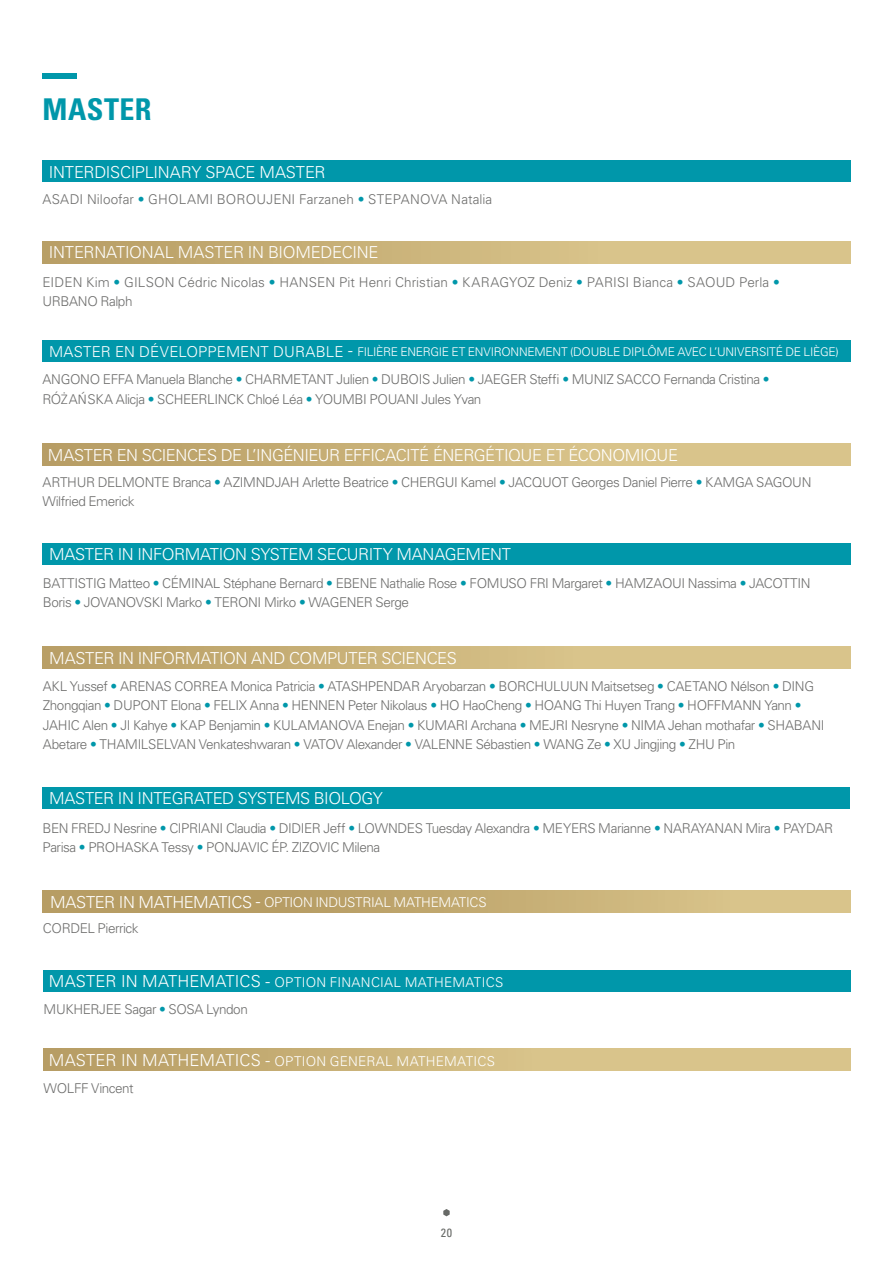
<style>
.page{position:relative;width:893px;height:1263px;background:#fff}
.page>*{position:absolute;margin:0;border:0;box-sizing:border-box;transform-origin:0 0}
.t1{font:700 condensed 30px "Univers LT Std";letter-spacing:.02em;color:#0097aa}
.t2{font:300 16.5px "Univers LT Std";letter-spacing:-.025em;color:#fff}
.t3{font:300 13.5px/19.5px "Univers LT Std";letter-spacing:-.03em;color:#6d6d6c}
.t4{font:300 13.5px/26.1px "Univers LT Std";letter-spacing:-.02em;color:#fff}
.t5{font:300 13.5px/19.5px "Univers LT Std";letter-spacing:.005em;color:#6d6d6c}
.t6{font:300 13.5px/27.2px "Univers LT Std";letter-spacing:.01em;color:#fff}
.t7{font:300 13.5px "Univers LT Std";letter-spacing:.01em;color:#6d6d6c}
.t8{font:300 12px "Univers LT Std";letter-spacing:-.02em;color:#fff}
.t9{font:condensed 12px "Univers LT Std";color:#676966}
.s1{color:#0097aa}
.s2{font-size:15px}
.s3{font-size:16.5px}
.s4{font-family:"Calibri";font-size:15px}
.s5{color:#6d6d6c}
</style>
<div class="page">
<svg style="left:443px;top:1209px;width:7px;height:7px"></svg>
<div style="left:42px;top:73px;width:34px;height:6px;background:#0097aa"></div>
<div style="left:42px;top:160px;width:808px;height:22px;background:#0097aa"></div>
<div style="left:42px;top:340px;width:808px;height:22px;background:#0097aa"></div>
<div style="left:42px;top:543px;width:808px;height:22px;background:#0097aa"></div>
<div style="left:43px;top:443px;width:807px;height:22px;background:linear-gradient(to right,#b89e65,#e0cc93)"></div>
<div style="left:42px;top:646px;width:808px;height:22px;background:linear-gradient(to right,#baa168,#e0cc93)"></div>
<div style="left:43px;top:787px;width:807px;height:22px;background:#0097aa"></div>
<div style="left:43px;top:890px;width:807px;height:22px;background:linear-gradient(to right,#ae935a,#dac58c)"></div>
<div style="left:43px;top:969px;width:807px;height:22px;background:#0097aa"></div>
<div style="left:43px;top:1049px;width:807px;height:22px;background:linear-gradient(to right,#b9a067,#e1ce95)"></div>
<div style="left:42px;top:242px;width:808px;height:22px;background:linear-gradient(to right,#b9a067,#e0cc93)"></div>
<h1 class="t1" style="left:42px;top:91px;width:111px">MASTER</h1>
<p class="t2" style="left:49px;top:162px;width:278px">INTERDISCIPLINARY SPACE MASTER</p>
<p class="t7" style="left:42px;top:191px;width:451px">ASADI Niloofar <span class="s1">•</span> GHOLAMI BOROUJENI Farzaneh <span class="s1">•</span> STEPANOVA Natalia</p>
<p class="t2" style="left:49px;top:243px;width:331px">INTERNATIONAL MASTER IN BIOMEDECINE</p>
<p class="t5" style="left:42px;top:272px;width:739px">EIDEN Kim <span class="s1">•</span> GILSON Cédric Nicolas <span class="s1">•</span> HANSEN Pit Henri Christian <span class="s1">•</span> KARAGYOZ Deniz <span class="s1">•</span> PARISI Bianca <span class="s1">•</span> SAOUD Perla <span class="s1">•<br></span>URBANO Ralph</p>
<p class="t8" style="left:49px;top:344px;width:791px"><span class="s2">MASTER EN DÉVELOPPEMENT DURABLE</span> <span class="s3">-</span> FILIÈRE ENERGIE ET ENVIRONNEMENT (DOUBLE DIPLÔME AVEC L’UNIVERSITÉ DE LIÈGE)</p>
<p class="t3" style="left:42px;top:369px;width:729px">ANGONO EFFA Manuela Blanche <span class="s1">•</span> CHARMETANT Julien <span class="s1">•</span> DUBOIS Julien <span class="s1">•</span> JAEGER Steffi <span class="s1">•</span> MUNIZ SACCO Fernanda Cristina <span class="s1">•<br></span>RÓ<span class="s4">Ż</span>A<span class="s4">Ń</span>SKA Alicja <span class="s1">•</span> SCHEERLINCK Chloé Léa <span class="s1">•</span> YOUMBI POUANI Jules Yvan</p>
<p class="t2" style="left:48px;top:445px;width:632px">MASTER EN SCIENCES DE L’INGÉNIEUR EFFICACITÉ ÉNERGÉTIQUE ET ÉCONOMIQUE</p>
<p class="t3" style="left:43px;top:472px;width:770px">ARTHUR DELMONTE Branca <span class="s1">•</span> AZIMNDJAH Arlette Beatrice <span class="s1">•</span> CHERGUI Kamel <span class="s1">•</span> JACQUOT Georges Daniel Pierre <span class="s1">•</span> KAMGA SAGOUN<br>Wilfried Emerick</p>
<p class="t2" style="left:49px;top:544px;width:464px">MASTER IN INFORMATION SYSTEM SECURITY MANAGEMENT</p>
<p class="t3" style="left:43px;top:573px;width:769px">BATTISTIG Matteo <span class="s1">•</span> CÉMINAL Stéphane Bernard <span class="s1">•</span> EBENE Nathalie Rose <span class="s1">•</span> FOMUSO FRI Margaret <span class="s1">•</span> HAMZAOUI Nassima <span class="s1">•</span> JACOTTIN<br>Boris <span class="s1">•</span> JOVANOVSKI Marko <span class="s1">•</span> TERONI Mirko <span class="s1">•</span> WAGENER Serge</p>
<p class="t2" style="left:49px;top:648px;width:409px">MASTER IN INFORMATION AND COMPUTER SCIENCES</p>
<p class="t3" style="left:43px;top:676px;width:783px">AKL Yussef <span class="s1">•</span> ARENAS CORREA Monica Patricia <span class="s1">•</span> ATASHPENDAR Aryobarzan <span class="s1">•</span> BORCHULUUN Maitsetseg <span class="s1">•</span> CAETANO Nélson <span class="s1">•</span> DING Zhongqian <span class="s1">•</span> DUPONT Elona <span class="s1">•</span> FELIX Anna <span class="s1">•</span> HENNEN Peter Nikolaus <span class="s1">•</span> HO HaoCheng <span class="s1">•</span> HOANG Thi Huyen Trang <span class="s1">•</span> HOFFMANN Yann <span class="s1">• </span>JAHIC Alen <span class="s1">•</span> JI Kahye <span class="s1">•</span> KAP Benjamin <span class="s1">•</span> KULAMANOVA Enejan <span class="s1">•</span> KUMARI Archana <span class="s1">•</span> MEJRI Nesryne <span class="s1">•</span> NIMA Jehan mothafar <span class="s1">•</span> SHABANI Abetare <span class="s1">•</span> THAMILSELVAN Venkateshwaran <span class="s1">•</span> VATOV Alexander <span class="s1">•</span> VALENNE Sébastien <span class="s1">•</span> WANG Ze <span class="s1">•</span> XU Jingjing <span class="s1">•</span> ZHU Pin</p>
<p class="t2" style="left:49px;top:788px;width:335px">MASTER IN INTEGRATED SYSTEMS BIOLOGY</p>
<p class="t3" style="left:43px;top:818px;width:792px">BEN FREDJ Nesrine <span class="s1">•</span> CIPRIANI Claudia <span class="s1">•</span> DIDIER Jeff <span class="s1">•</span> LOWNDES Tuesday Alexandra <span class="s1">•</span> MEYERS Marianne <span class="s1">•</span> NARAYANAN Mira <span class="s1">•</span> PAYDAR<br>Parisa <span class="s1">•</span> PROHASKA Tessy <span class="s1">•</span> PONJAVIC ÉP. ZIZOVIC Milena</p>
<p class="t4" style="left:43px;top:889px;width:445px;text-indent:7px"><span class="s3">MASTER IN MATHEMATICS -</span> OPTION INDUSTRIAL MATHEMATICS<br><span class="s5">CORDEL Pierrick</span></p>
<p class="t4" style="left:44px;top:968px;width:461px;line-height:27.2px;text-indent:5px"><span class="s3">MASTER IN MATHEMATICS -</span> OPTION FINANCIAL MATHEMATICS<br><span class="s5">MUKHERJEE Sagar</span> <span class="s1">•</span> <span class="s5">SOSA Lyndon</span></p>
<p class="t6" style="left:44px;top:1048px;width:453px;text-indent:5px"><span class="s3">MASTER IN MATHEMATICS -</span> OPTION GENERAL MATHEMATICS<br><span class="s5">WOLFF Vincent</span></p>
<p class="t9" style="left:441px;top:1225px;width:13px">20</p>
</div>
